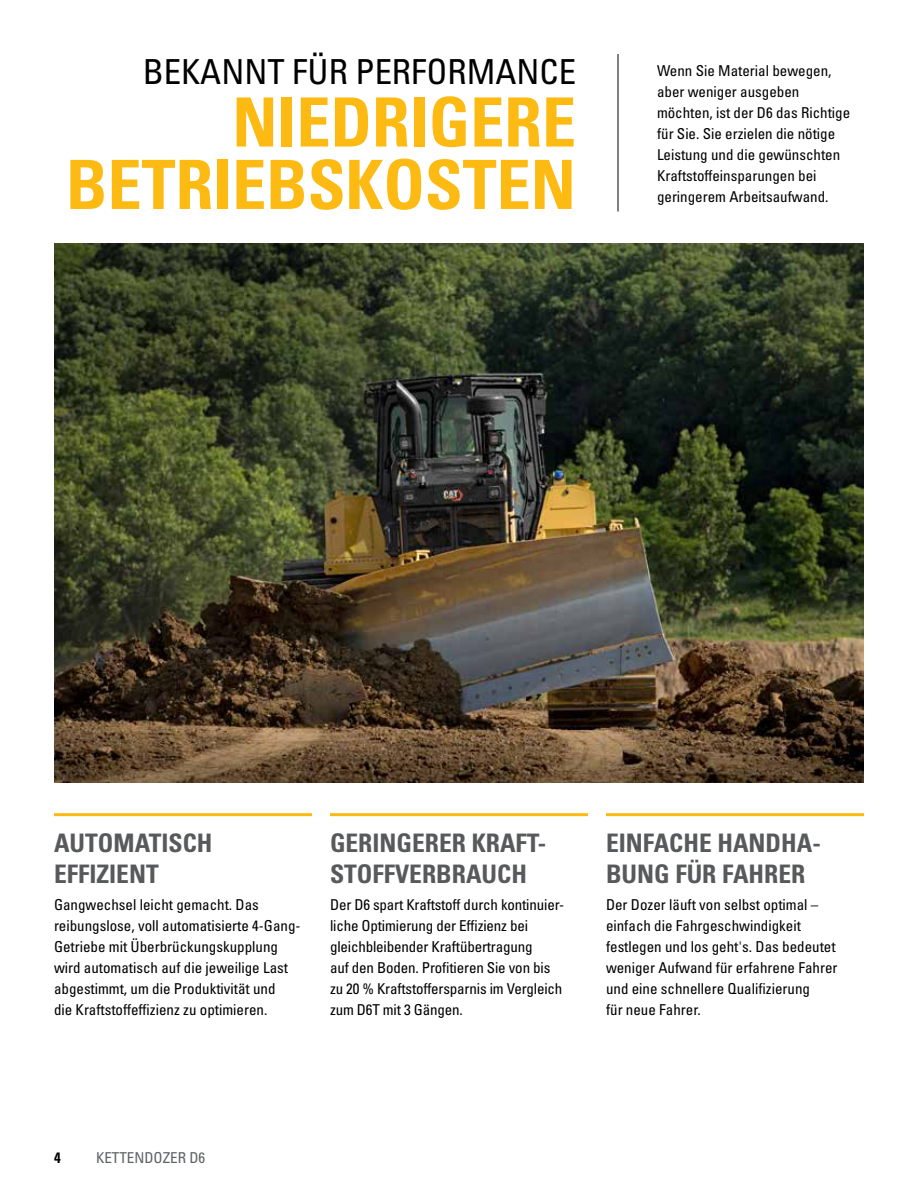
<style>
.page{position:relative;width:918px;height:1188px;background:#fff}
.page>*{position:absolute;margin:0;border:0;box-sizing:border-box;transform-origin:0 0}
.t1{font:67.95px/62.4px "Univers LTCYR 67 Bold Cond";color:#fdba12;text-align:right}
.t2{font:condensed 34.5px "Univers LTCYR 57";color:#000}
.t3{font:25.5px/30.6px "Univers LTCYR 67 Bold Cond";color:#58595b}
.t4{font:condensed 15px/21px "Univers LTCYR 57";color:#000}
.t5{font:condensed 15px "Univers LTCYR 57";color:#5e6263}
.t6{font:15px "Univers LTCYR 67 Bold Cond";color:#000}
</style>
<div class="page">
<img style="left:54px;top:243px;width:810px;height:540px">
<hr style="left:618px;top:54px;width:1px;height:158px;background:#000">
<hr style="left:54px;top:813px;width:258px;height:3px;background:#fdba12">
<hr style="left:330px;top:813px;width:258px;height:3px;background:#fdba12">
<hr style="left:606px;top:813px;width:258px;height:3px;background:#fdba12">
<h2 class="t2" style="left:143px;top:50px;width:435px">BEKANNT FÜR PERFORMANCE</h2>
<h1 class="t1" style="left:66px;top:90px;width:511px">NIEDRIGERE<br>BETRIEBSKOSTEN</h1>
<p class="t4" style="left:657px;top:60px;width:195px">Wenn Sie Material bewegen, aber weniger ausgeben möchten, ist der D6 das Richtige für Sie. Sie erzielen die nötige<br>Leistung und die gewünschten<br>Kraftstoffeinsparungen bei geringerem Arbeitsaufwand.</p>
<h3 class="t3" style="left:54px;top:827px;width:160px">AUTOMATISCH<br>EFFIZIENT</h3>
<p class="t4" style="left:54px;top:894px;width:248px">Gangwechsel leicht gemacht. Das reibungslose, voll automatisierte 4-Gang-Getriebe mit Überbrückungskupplung wird automatisch auf die jeweilige Last abgestimmt, um die Produktivität und<br>die Kraftstoffeffizienz zu optimieren.</p>
<h3 class="t3" style="left:330px;top:827px;width:218px">GERINGERER KRAFT-<br>STOFFVERBRAUCH</h3>
<p class="t4" style="left:330px;top:894px;width:236px">Der D6 spart Kraftstoff durch kontinuier&shy;liche Optimierung der Effizienz bei gleichbleibender Kraftübertragung<br>auf den Boden. Profitieren Sie von bis zu 20 % Kraftstoffersparnis im Vergleich zum D6T mit 3 Gängen.</p>
<h3 class="t3" style="left:606px;top:827px;width:216px">EINFACHE HANDHA-<br>BUNG FÜR FAHRER</h3>
<p class="t4" style="left:606px;top:894px;width:233px">Der Dozer läuft von selbst optimal – einfach die Fahrgeschwindigkeit festlegen und los geht's. Das bedeutet weniger Aufwand für erfahrene Fahrer und eine schnellere Qualifizierung<br>für neue Fahrer.</p>
<p class="t6" style="left:54px;top:1148px;width:8px">4</p>
<p class="t5" style="left:96px;top:1148px;width:111px">KETTENDOZER D6</p>
</div>
